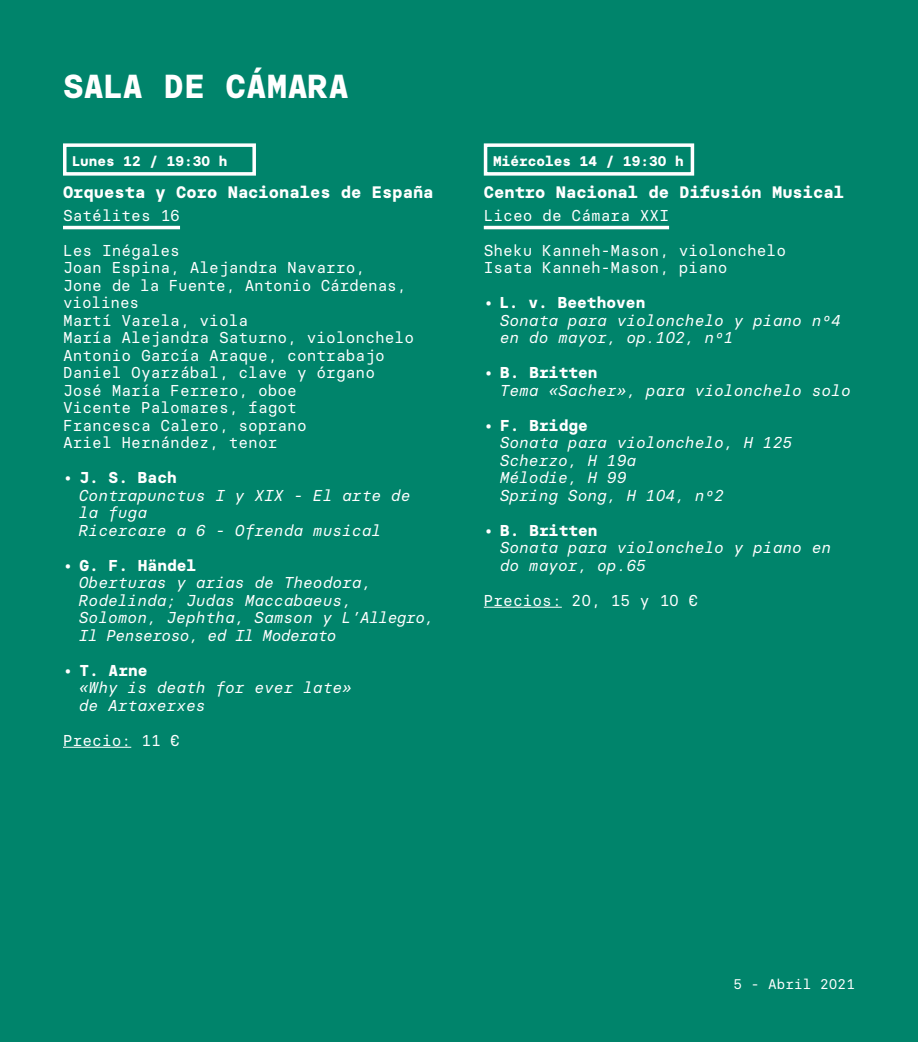
<style>
.page{position:relative;width:918px;height:1042px;background:#00846b}
.page>*{position:absolute;margin:0;border:0;box-sizing:border-box;transform-origin:0 0}
.t1{font:700 33.25px "Basier Circle Mono";color:#fff}
.t2{font:700 16.62px "Basier Circle Mono";color:#fff}
.t3{font:italic 15.75px/17.5px "Basier Circle Mono";color:#fff}
.t4{font:15.75px/17.5px "Basier Circle Mono";color:#fff}
.t5{font:700 14px "Basier Circle Mono";color:#fff}
.t6{font:14px "Basier Circle Mono";color:#fff}
.s1{font-weight:600;font-style:normal}
.s2{font-weight:700;font-style:normal}
</style>
<div class="page">
<hr style="left:63px;top:226px;width:117px;height:3px;background:#fff">
<hr style="left:63px;top:747px;width:68px;height:1px;background:#fff">
<div style="left:63px;top:143px;width:193px;height:33px;border:4px solid #fff"></div>
<hr style="left:484px;top:226px;width:185px;height:3px;background:#fff">
<hr style="left:484px;top:607px;width:78px;height:1px;background:#fff">
<div style="left:484px;top:143px;width:210px;height:33px;border:4px solid #fff"></div>
<h1 class="t1" style="left:63px;top:66px;width:288px">SALA DE CÁMARA</h1>
<p class="t5" style="left:72px;top:153px;width:157px">Lunes 12 / 19:30 h</p>
<p class="t2" style="left:63px;top:182px;width:372px">Orquesta y Coro Nacionales de España</p>
<p class="t4" style="left:63px;top:206px;width:118px">Satélites 16</p>
<p class="t4" style="left:63px;top:241px;width:352px">Les Inégales<br>Joan Espina, Alejandra Navarro,<br>Jone de la Fuente, Antonio Cárdenas, violines<br>Martí Varela, viola<br>María Alejandra Saturno, violonchelo<br>Antonio García Araque, contrabajo<br>Daniel Oyarzábal, clave y órgano<br>José María Ferrero, oboe<br>Vicente Palomares, fagot<br>Francesca Calero, soprano<br>Ariel Hernández, tenor</p>
<p class="t3" style="left:79px;top:468px;width:333px;text-indent:-16px"><span class="s1">•</span> <span class="s2">J. S. Bach<br></span>Contrapunctus I y XIX - El arte de la fuga<br>Ricercare a 6 - Ofrenda musical</p>
<p class="t3" style="left:79px;top:556px;width:357px;text-indent:-16px"><span class="s1">•</span> <span class="s2">G. F. Händel<br></span>Oberturas y arias de Theodora,<br>Rodelinda; Judas Maccabaeus,<br>Solomon, Jephtha, Samson y L’Allegro,<br>Il Penseroso, ed Il Moderato</p>
<p class="t3" style="left:79px;top:661px;width:274px;text-indent:-16px"><span class="s1">•</span> <span class="s2">T. Arne<br></span>«Why is death for ever late» de Artaxerxes</p>
<p class="t4" style="left:63px;top:731px;width:118px">Precio: 11 €</p>
<p class="t5" style="left:493px;top:153px;width:192px">Miércoles 14 / 19:30 h</p>
<p class="t2" style="left:484px;top:182px;width:362px">Centro Nacional de Difusión Musical</p>
<p class="t4" style="left:484px;top:206px;width:187px">Liceo de Cámara XXI</p>
<p class="t4" style="left:484px;top:241px;width:304px">Sheku Kanneh-Mason, violonchelo<br>Isata Kanneh-Mason, piano</p>
<p class="t3" style="left:500px;top:293px;width:343px;text-indent:-16px"><span class="s1">•</span> <span class="s2">L. v. Beethoven<br></span>Sonata para violonchelo y piano nº4 en do mayor, op.102, nº1</p>
<p class="t3" style="left:500px;top:363px;width:352px;text-indent:-16px"><span class="s1">•</span> <span class="s2">B. Britten<br></span>Tema «Sacher», para violonchelo solo</p>
<p class="t3" style="left:500px;top:416px;width:294px;text-indent:-16px"><span class="s1">•</span> <span class="s2">F. Bridge<br></span>Sonata para violonchelo, H 125<br>Scherzo, H 19a<br>Mélodie, H 99<br>Spring Song, H 104, nº2</p>
<p class="t3" style="left:500px;top:521px;width:333px;text-indent:-16px"><span class="s1">•</span> <span class="s2">B. Britten<br></span>Sonata para violonchelo y piano en do mayor, op.65</p>
<p class="t4" style="left:484px;top:591px;width:216px">Precios: 20, 15 y 10 €</p>
<p class="t6" style="left:733px;top:975px;width:123px">5 - Abril 2021</p>
</div>
